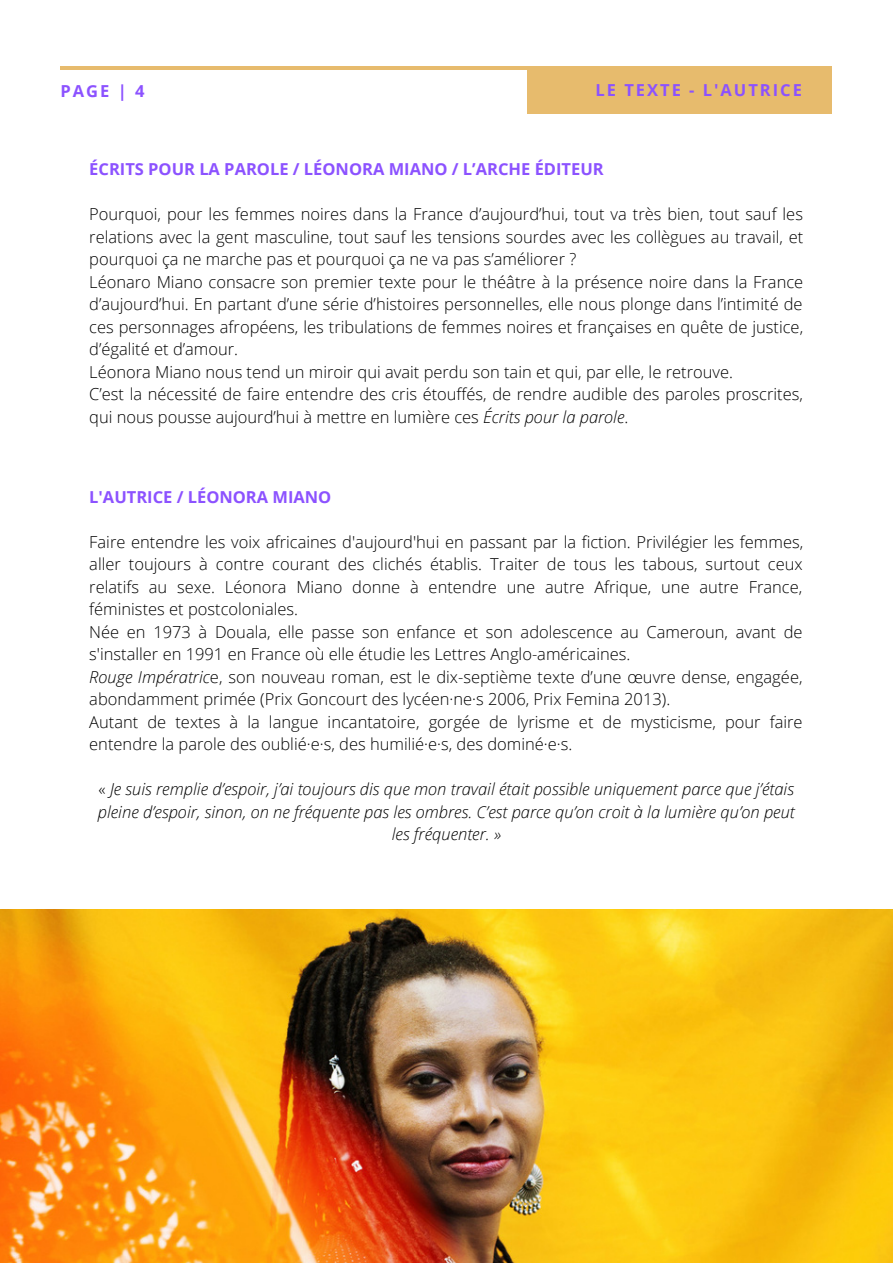
<style>
.page{position:relative;width:893px;height:1264px;background:#fff}
.page>*{position:absolute;margin:0;border:0;box-sizing:border-box;transform-origin:0 0}
.t1{font:300 16.5px/22.5px "Open Sans";color:#000}
.t2{font:italic 300 16.5px/22.5px "Open Sans";color:#000;text-align:center}
.t3{font:700 16.5px "Open Sans";color:#8c52ff}
.t4{font:700 16.5px "Open Sans";letter-spacing:.12em;color:#8c52ff}
.s1{font-style:italic}
.s2{font-style:normal}
</style>
<div class="page">
<hr style="left:60px;top:66px;width:770px;height:4px;background:#e7bb6d">
<div style="left:527px;top:66px;width:305px;height:47px;background:#e7bb6d"></div>
<img style="left:0;top:909px;width:892px;height:353px">
<p class="t3" style="left:60px;top:80px;width:85px">PAGE | 4</p>
<p class="t4" style="left:595px;top:78px;width:208px">LE TEXTE - L'AUTRICE</p>
<p class="t3" style="left:89px;top:158px;width:516px">ÉCRITS POUR LA PAROLE / LÉONORA MIANO / L’ARCHE ÉDITEUR</p>
<p class="t1" style="left:89px;top:203px;width:715px">Pourquoi, pour les femmes noires dans la France d’aujourd’hui, tout va très bien, tout sauf les relations avec la gent masculine, tout sauf les tensions sourdes avec les collègues au travail, et pourquoi ça ne marche pas et pourquoi ça ne va pas s’améliorer ?<br>Léonaro Miano consacre son premier texte pour le théâtre à la présence noire dans la France d’aujourd’hui. En partant d’une série d’histoires personnelles, elle nous plonge dans l’intimité de ces personnages afropéens, les tribulations de femmes noires et françaises en quête de justice, d’égalité et d’amour.<br>Léonora Miano nous tend un miroir qui avait perdu son tain et qui, par elle, le retrouve.<br>C’est la nécessité de faire entendre des cris étouffés, de rendre audible des paroles proscrites, qui nous pousse aujourd’hui à mettre en lumière ces <span class="s1">Écrits pour la parole</span>.</p>
<p class="t3" style="left:89px;top:485px;width:243px">L'AUTRICE / LÉONORA MIANO</p>
<p class="t1" style="left:89px;top:530px;width:715px">Faire entendre les voix africaines d'aujourd'hui en passant par la fiction. Privilégier les femmes, aller toujours à contre courant des clichés établis. Traiter de tous les tabous, surtout ceux relatifs au sexe. Léonora Miano donne à entendre une autre Afrique, une autre France, féministes et postcoloniales.<br>Née en 1973 à Douala, elle passe son enfance et son adolescence au Cameroun, avant de s'installer en 1991 en France où elle étudie les Lettres Anglo-américaines.<br><span class="s1">Rouge Impératric</span>e, son nouveau roman, est le dix-septième texte d’une œuvre dense, engagée, abondamment primée (Prix Goncourt des lycéen·ne·s 2006, Prix Femina 2013).<br>Autant de textes à la langue incantatoire, gorgée de lyrisme et de mysticisme, pour faire entendre la parole des oublié·e·s, des humilié·e·s, des dominé·e·s.</p>
<p class="t2" style="left:98px;top:777px;width:698px"><span class="s2">«</span> Je suis remplie d’espoir, j’ai toujours dis que mon travail était possible uniquement parce que j’étais pleine d’espoir, sinon, on ne fréquente pas les ombres. C’est parce qu’on croit à la lumière qu’on peut les fréquenter. »</p>
</div>
